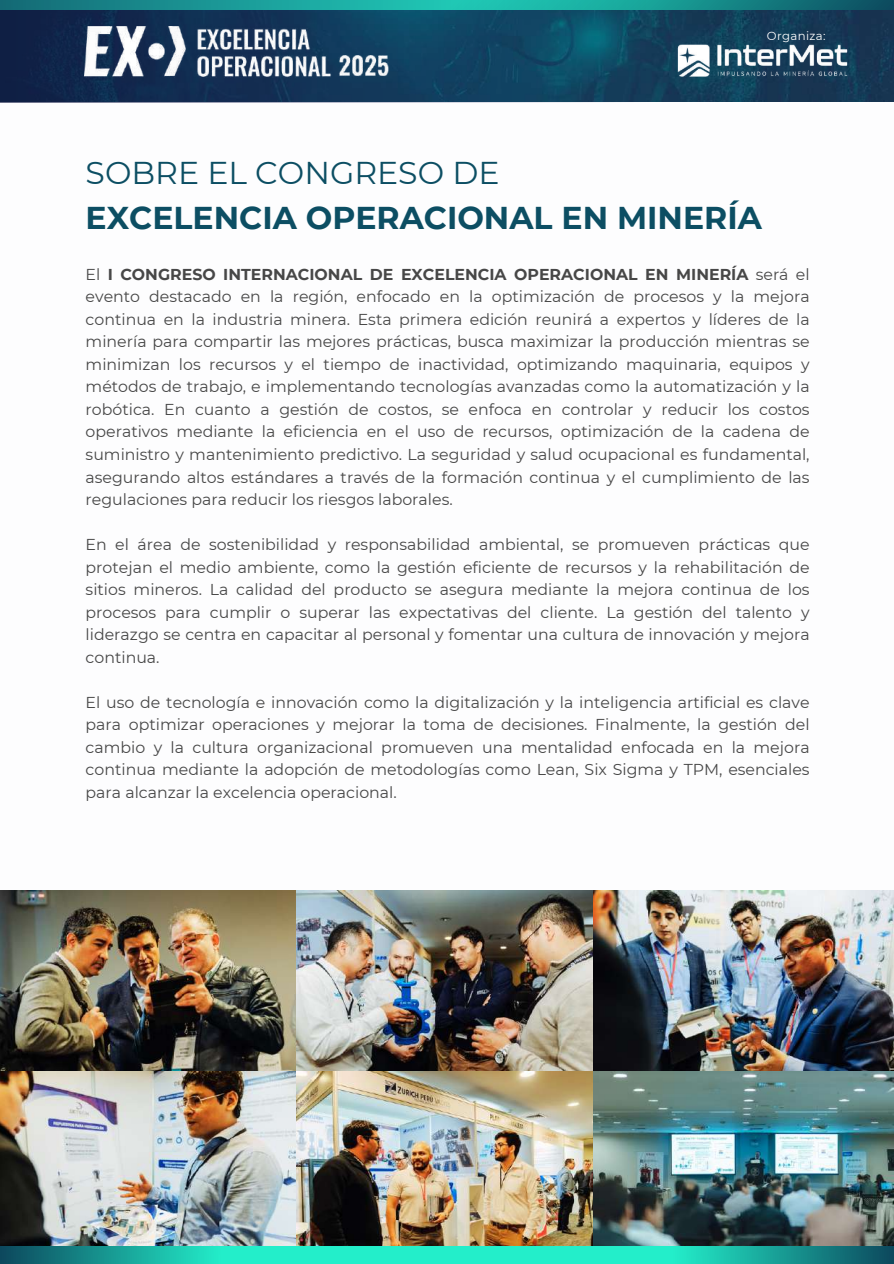
<style>
.page{position:relative;width:894px;height:1264px;background:#fff}
.page>*{position:absolute;margin:0;border:0;box-sizing:border-box;transform-origin:0 0}
.t1{font:700 31.5px "Montserrat";color:#0c4e63}
.t2{font:31.5px "Montserrat";color:#0c4e63}
.t3{font:15.75px/22.5px "Montserrat";color:#474747;text-align:justify}
.t4{font:11.7px "Montserrat";letter-spacing:.03em;color:#fff}
.s1{font-weight:700}
</style>
<div class="page">
<img style="left:645px;top:10px;width:248px;height:92px">
<svg style="left:645px;top:0;width:248px;height:10px;background:#12777c"></svg>
<svg style="left:0;top:0;width:645px;height:102px;background:#114863"></svg>
<img style="left:670px;top:37px;width:192px;height:43px">
<img style="left:84px;top:27px;width:304px;height:54px">
<svg style="left:0;top:1246px;width:893px;height:17px;background:#1dc4ae"></svg>
<img style="left:0;top:890px;width:297px;height:181px">
<img style="left:297px;top:890px;width:596px;height:181px">
<img style="left:0;top:1071px;width:893px;height:174px">
<p class="t4" style="left:766px;top:29px;width:60px">Organiza:</p>
<h1 class="t2" style="left:86px;top:153px;width:415px">SOBRE EL CONGRESO DE</h1>
<h1 class="t1" style="left:86px;top:198px;width:677px">EXCELENCIA OPERACIONAL EN MINERÍA</h1>
<p class="t3" style="left:86px;top:263px;width:725px">El <span class="s1">I CONGRESO INTERNACIONAL DE EXCELENCIA OPERACIONAL EN MINERÍA</span> será el evento destacado en la región, enfocado en la optimización de procesos y la mejora continua en la industria minera. Esta primera edición reunirá a expertos y líderes de la minería para compartir las mejores prácticas, busca maximizar la producción mientras se minimizan los recursos y el tiempo de inactividad, optimizando maquinaria, equipos y métodos de trabajo, e implementando tecnologías avanzadas como la automatización y la robótica. En cuanto a gestión de costos, se enfoca en controlar y reducir los costos operativos mediante la eficiencia en el uso de recursos, optimización de la cadena de suministro y mantenimiento predictivo. La seguridad y salud ocupacional es fundamental, asegurando altos estándares a través de la formación continua y el cumplimiento de las regulaciones para reducir los riesgos laborales.</p>
<p class="t3" style="left:86px;top:533px;width:725px">En el área de sostenibilidad y responsabilidad ambiental, se promueven prácticas que protejan el medio ambiente, como la gestión eficiente de recursos y la rehabilitación de sitios mineros. La calidad del producto se asegura mediante la mejora continua de los procesos para cumplir o superar las expectativas del cliente. La gestión del talento y liderazgo se centra en capacitar al personal y fomentar una cultura de innovación y mejora continua.</p>
<p class="t3" style="left:86px;top:690px;width:725px">El uso de tecnología e innovación como la digitalización y la inteligencia artificial es clave para optimizar operaciones y mejorar la toma de decisiones. Finalmente, la gestión del cambio y la cultura organizacional promueven una mentalidad enfocada en la mejora continua mediante la adopción de metodologías como Lean, Six Sigma y TPM, esenciales para alcanzar la excelencia operacional.</p>
</div>
